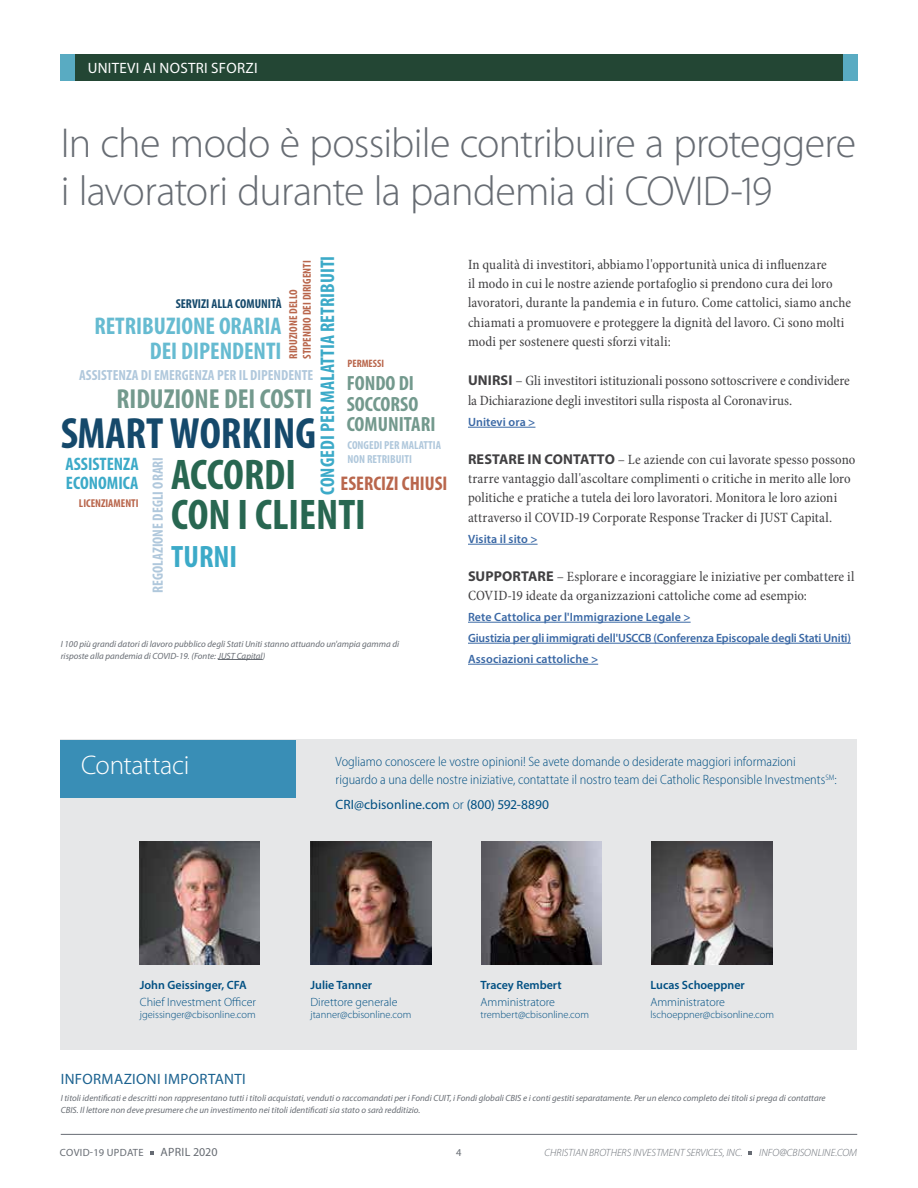
<style>
.page{position:relative;width:918px;height:1188px;background:#fff}
.page>*{position:absolute;margin:0;border:0;box-sizing:border-box;transform-origin:0 0}
.t1{font:700 condensed 43.95px "Myriad Pro";color:#15496b}
.t2{font:700 condensed 43.05px/40.3px "Myriad Pro";color:#286751}
.t3{font:300 42px/48px "Myriad Pro";letter-spacing:-.02em;color:#676c73}
.t4{font:700 condensed 31.05px "Myriad Pro";color:#3caac8}
.t5{font:700 condensed 27.6px "Myriad Pro";color:#73998d}
.t6{font:300 27px "Myriad Pro";letter-spacing:-.01em;color:#fff}
.t7{font:700 condensed 24.3px/24.3px "Myriad Pro";color:#66bbd1;text-align:right}
.t8{font:700 condensed 20.7px/20.7px "Myriad Pro";color:#73998d}
.t9{font:700 condensed 19.95px "Myriad Pro";color:#3caac8}
.t10{font:700 condensed 19.8px "Myriad Pro";color:#b9664c}
.t11{font:700 condensed 18.15px/18.6px "Myriad Pro";color:#3caac8}
.t12{font:15px "Myriad Pro";letter-spacing:.025em;color:#1a618f}
.t13{font:15px "Myriad Pro";letter-spacing:.02em;color:#fff}
.t14{font:700 condensed 14.85px "Myriad Pro";color:#b0c8dc}
.t15{font:700 condensed 14.7px "Myriad Pro";color:#b0c8dc}
.t16{font:condensed 14.25px/19.5px "Minion Pro";letter-spacing:.005em;color:#414042}
.t17{font:300 semi-condensed 13.5px/18px "Myriad Pro";color:#004f82}
.t18{font:300 13.5px/18px "Myriad Pro";color:#004f82}
.t19{font:13.5px "Myriad Pro";letter-spacing:.005em;color:#004f82}
.t20{font:700 condensed 12.9px "Myriad Pro";color:#15496b}
.t21{font:600 12px/21px "Myriad Pro";letter-spacing:.005em;color:#3a68a5}
.t22{font:300 12px "Myriad Pro";color:#004f82}
.t23{font:600 12px "Myriad Pro";color:#004f82}
.t24{font:12px "Myriad Pro";letter-spacing:.025em;color:#676c73}
.t25{font:700 condensed 11.7px/14px "Myriad Pro";color:#b0c8dc}
.t26{font:700 condensed 11.55px/13.8px "Myriad Pro";color:#b9664c}
.t27{font:700 condensed 11.4px "Myriad Pro";color:#b9664c}
.t28{font:700 condensed 10.8px "Myriad Pro";color:#b9664c}
.t29{font:300 10.5px "Myriad Pro";color:#004f82}
.t30{font:italic 300 10.5px "Myriad Pro";letter-spacing:.005em;color:#676c73}
.t31{font:10.5px "Myriad Pro";letter-spacing:.03em;color:#676c73}
.t32{font:italic 9px/12px "Myriad Pro";color:#676c73}
.s1{font-family:"Myriad Pro";font-weight:700;font-stretch:normal}
.s2{font-weight:300}
</style>
<div class="page">
<hr style="left:61px;top:1134px;width:796px;height:1px;background:#676c73">
<svg style="left:61px;top:740px;width:796px;height:310px;fill:#e6e7e8"></svg>
<div style="left:61px;top:740px;width:235px;height:57px;background:#398eb6"></div>
<hr style="left:468px;top:427px;width:67px;height:1px;background:#3a68a5">
<hr style="left:468px;top:544px;width:70px;height:1px;background:#3a68a5">
<hr style="left:468px;top:622px;width:223px;height:1px;background:#3a68a5">
<hr style="left:468px;top:643px;width:383px;height:1px;background:#3a68a5">
<hr style="left:468px;top:664px;width:130px;height:1px;background:#3a68a5">
<div style="left:61px;top:54px;width:795px;height:27px;background:#234634"></div>
<div style="left:843px;top:54px;width:14px;height:27px;background:#59abc2"></div>
<div style="left:61px;top:54px;width:14px;height:27px;background:#59abc2"></div>
<hr style="left:218px;top:659px;width:45px;height:1px;background:#676c73">
<p class="t13" style="left:88px;top:59px;width:172px">UNITEVI AI NOSTRI SFORZI</p>
<h3 class="t3" style="left:61px;top:118px;width:797px">In che modo è possibile contribuire a proteggere i lavoratori durante la pandemia di COVID-19</h3>
<h3 class="t9" style="left:315px;top:495px;width:241px;rotate:-90deg">CONGEDI PER MALATTIA RETRIBUITI</h3>
<p class="t26" style="left:286px;top:359px;width:100px;rotate:-90deg">RIDUZIONE DELLO<br>STIPENDIO DEI DIRIGENTI</p>
<p class="t20" style="left:176px;top:296px;width:107px">SERVIZI ALLA COMUNITÀ</p>
<h3 class="t7" style="left:94px;top:314px;width:189px">RETRIBUZIONE ORARIA<br>DEI DIPENDENTI</h3>
<p class="t28" style="left:348px;top:356px;width:38px">PERMESSI</p>
<p class="t15" style="left:79px;top:366px;width:236px">ASSISTENZA DI EMERGENZA PER IL DIPENDENTE</p>
<h3 class="t8" style="left:347px;top:372px;width:90px">FONDO DI<br>SOCCORSO<br>COMUNITARI</h3>
<h3 class="t5" style="left:117px;top:382px;width:197px">RIDUZIONE DEI COSTI</h3>
<h1 class="t1" style="left:60px;top:406px;width:258px">SMART WORKING</h1>
<h2 class="t2" style="left:171px;top:453px;width:196px">ACCORDI<br>CON I CLIENTI</h2>
<h3 class="t4" style="left:171px;top:537px;width:68px">TURNI</h3>
<p class="t25" style="left:348px;top:438px;width:95px">CONGEDI PER MALATTIA<br>NON RETRIBUITI</p>
<p class="t14" style="left:149px;top:593px;width:138px;rotate:-90deg">REGOLAZIONE DEGLI ORARI</p>
<p class="t11" style="left:65px;top:455px;width:75px">ASSISTENZA<br>ECONOMICA</p>
<h3 class="t10" style="left:341px;top:471px;width:108px">ESERCIZI CHIUSI</h3>
<p class="t27" style="left:79px;top:496px;width:61px">LICENZIAMENTI</p>
<p class="t32" style="left:61px;top:637px;width:340px">I 100 più grandi datori di lavoro pubblico degli Stati Uniti stanno attuando un'ampia gamma di risposte alla pandemia di COVID-19. (Fonte: JUST Capital)</p>
<p class="t16" style="left:468px;top:254px;width:385px">In qualità di investitori, abbiamo l'opportunità unica di influenzare<br>il modo in cui le nostre aziende portafoglio si prendono cura dei loro lavoratori, durante la pandemia e in futuro. Come cattolici, siamo anche chiamati a promuovere e proteggere la dignità del lavoro. Ci sono molti modi per sostenere questi sforzi vitali:</p>
<p class="t16" style="left:468px;top:371px;width:383px"><span class="s1">UNIRSI</span> – Gli investitori istituzionali possono sottoscrivere e condividere la Dichiarazione degli investitori sulla risposta al Coronavirus.</p>
<p class="t21" style="left:468px;top:411px;width:69px">Unitevi ora &gt;</p>
<p class="t16" style="left:468px;top:449px;width:389px"><span class="s1">RESTARE IN CONTATTO</span> – Le aziende con cui lavorate spesso possono trarre vantaggio dall'ascoltare complimenti o critiche in merito alle loro politiche e pratiche a tutela dei loro lavoratori. Monitora le loro azioni attraverso il COVID-19 Corporate Response Tracker di JUST Capital.</p>
<p class="t21" style="left:468px;top:528px;width:71px">Visita il sito &gt;</p>
<p class="t16" style="left:468px;top:566px;width:388px"><span class="s1">SUPPORTARE</span> – Esplorare e incoraggiare le iniziative per combattere il<br>COVID-19 ideate da organizzazioni cattoliche come ad esempio:</p>
<p class="t21" style="left:468px;top:606px;width:384px">Rete Cattolica per l'Immigrazione Legale &gt;<br>Giustizia per gli immigrati dell'USCCB (Conferenza Episcopale degli Stati Uniti)<br>Associazioni cattoliche &gt;</p>
<h3 class="t6" style="left:81px;top:749px;width:110px">Contattaci</h3>
<p class="t17" style="left:336px;top:752px;width:503px">Vogliamo conoscere le vostre opinioni! Se avete domande o desiderate maggiori informazioni riguardo a una delle nostre iniziative, contattate il nostro team dei Catholic Responsible Investments<sup>SM</sup>:</p>
<p class="t19" style="left:336px;top:796px;width:215px">CRI@cbisonline.com <span class="s2">or</span> (800) 592-8890</p>
<p class="t18" style="left:336px;top:752px;width:472px;text-indent:21px">liamo conosc re le vostre opi oni! S avete domande o desiderate maggiori informazio i riguardo a u a dell n s re iniz ative, contattate il nostro team dei Catholic<br>Responsible Investments<sup>SM</sup>:</p>
<p class="t23" style="left:140px;top:977px;width:108px">John Geissinger, CFA</p>
<p class="t22" style="left:140px;top:995px;width:118px">Chief Investment Officer</p>
<p class="t29" style="left:140px;top:1008px;width:117px">jgeissinger@cbisonline.com</p>
<p class="t22" style="left:232px;top:995px;width:11px">f</p>
<p class="t23" style="left:310px;top:977px;width:63px">Julie Tanner</p>
<p class="t22" style="left:310px;top:995px;width:89px">Direttore generale</p>
<p class="t29" style="left:310px;top:1008px;width:102px">jtanner@cbisonline.com</p>
<p class="t23" style="left:481px;top:977px;width:83px">Tracey Rembert</p>
<p class="t22" style="left:481px;top:995px;width:76px">Amministratore</p>
<p class="t29" style="left:481px;top:1008px;width:110px">trembert@cbisonline.com</p>
<p class="t23" style="left:650px;top:977px;width:96px">Lucas Schoeppner</p>
<p class="t22" style="left:650px;top:995px;width:76px">Amministratore</p>
<p class="t29" style="left:650px;top:1008px;width:125px">lschoeppner@cbisonline.com</p>
<p class="t12" style="left:61px;top:1070px;width:186px">INFORMAZIONI IMPORTANTI</p>
<p class="t32" style="left:61px;top:1092px;width:766px">I titoli identificati e descritti non rappresentano tutti i titoli acquistati, venduti o raccomandati per i Fondi CUIT, i Fondi globali CBIS e i conti gestiti separatamente. Per un elenco completo dei titoli si prega di contattare<br>CBIS. Il lettore non deve presumere che un investimento nei titoli identificati sia stato o sarà redditizio.</p>
<p class="t31" style="left:60px;top:1146px;width:85px">COVID-19 UPDATE</p>
<p class="t24" style="left:161px;top:1144px;width:58px">APRIL 2020</p>
<p class="t31" style="left:456px;top:1146px;width:7px">4</p>
<p class="t30" style="left:545px;top:1147px;width:200px">CHRISTIAN BROTHERS INVESTMENT SERVICES, INC.</p>
<p class="t30" style="left:759px;top:1147px;width:99px">INFO@CBISONLINE.COM</p>
</div>
